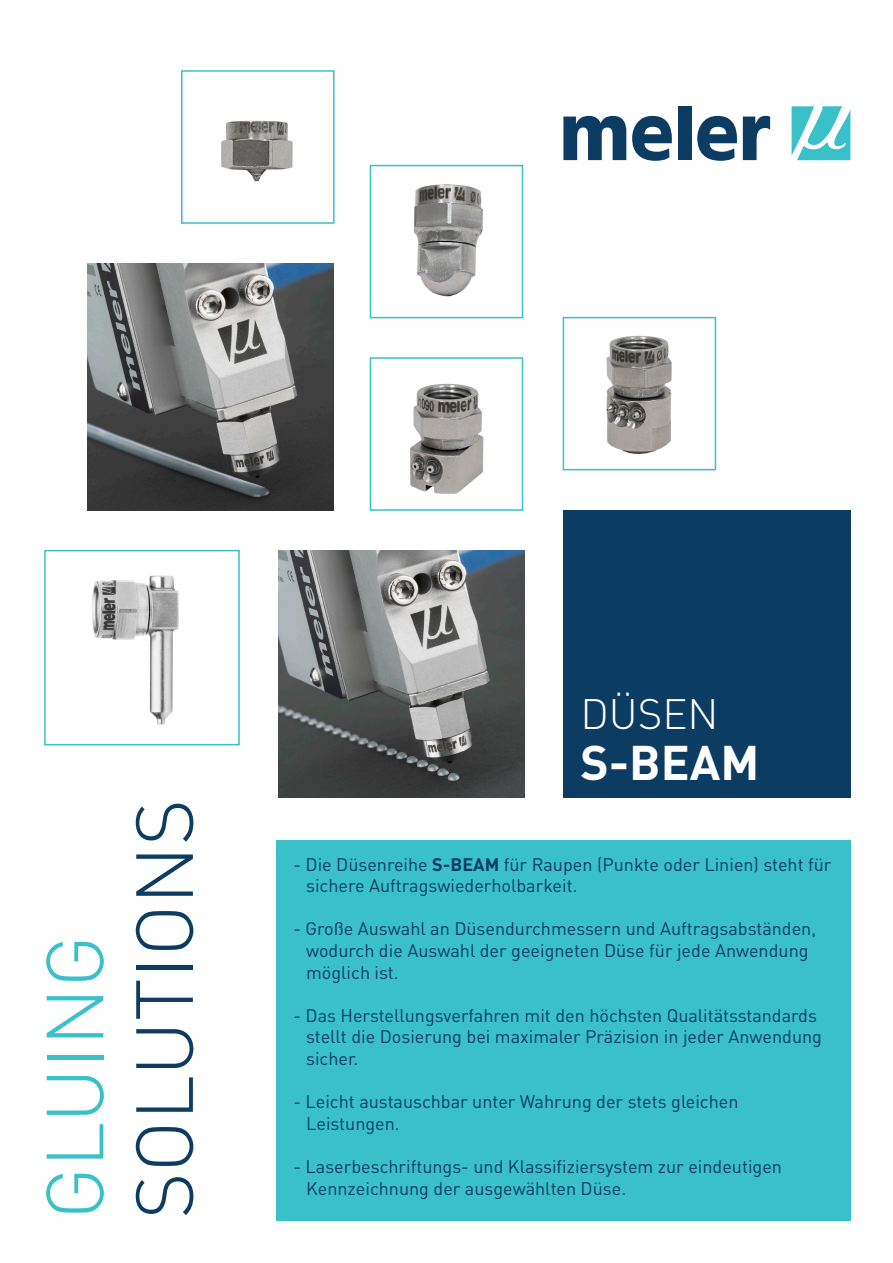
<style>
.page{position:relative;width:893px;height:1263px;background:#fff}
.page>*{position:absolute;margin:0;border:0;box-sizing:border-box;transform-origin:0 0}
.t1{font:300 79.65px/89.6px "DIN Pro";color:#0d3c63}
.t2{font:700 48px "DIN Pro";color:#fff}
.t3{font:300 42px "DIN Pro";color:#fff}
.t4{font:18px/21.6px "DIN Pro";color:#0d3c63}
.s1{color:#3ac0c9}
.s2{font-weight:700}
</style>
<div class="page">
<svg style="left:563px;top:116px;width:63px;height:44px"></svg>
<svg style="left:632px;top:116px;width:40px;height:45px"></svg>
<div style="left:678px;top:107px;width:13px;height:53px;background:#0d3c63"></div>
<svg style="left:743px;top:116px;width:27px;height:44px"></svg>
<svg style="left:792px;top:106px;width:58px;height:54px"></svg>
<svg style="left:697px;top:116px;width:40px;height:45px"></svg>
<div style="left:563px;top:510px;width:287px;height:287px;background:#0d3c63"></div>
<div style="left:370px;top:357px;width:153px;height:154px;border:2px solid #3ac0c9"></div>
<div style="left:370px;top:165px;width:153px;height:153px;border:2px solid #3ac0c9"></div>
<div style="left:563px;top:317px;width:153px;height:153px;border:2px solid #3ac0c9"></div>
<div style="left:44px;top:550px;width:196px;height:195px;border:2px solid #3ac0c9"></div>
<div style="left:181px;top:70px;width:154px;height:154px;border:2px solid #3ac0c9"></div>
<div style="left:276px;top:840px;width:574px;height:380px;background:#3ac0c9"></div>
<img style="left:410px;top:383px;width:74px;height:111px">
<img style="left:413px;top:184px;width:71px;height:113px">
<img style="left:606px;top:335px;width:66px;height:119px">
<img style="left:221px;top:120px;width:72px;height:62px">
<img style="left:92px;top:575px;width:87px;height:150px">
<img style="left:87px;top:263px;width:247px;height:247px">
<img style="left:278px;top:550px;width:247px;height:247px">
<p class="t1" style="left:27px;top:1219px;width:422px;rotate:-90deg"><span class="s1">GLUING<br></span>SOLUTIONS</p>
<p class="t3" style="left:580px;top:685px;width:140px">DÜSEN</p>
<p class="t2" style="left:580px;top:730px;width:180px">S-BEAM</p>
<p class="t4" style="left:306px;top:852px;width:527px;text-indent:-13px">- Die Düsenreihe <span class="s2">S-BEAM</span> für Raupen (Punkte oder Linien) steht für sichere Auftragswiederholbarkeit.</p>
<p class="t4" style="left:306px;top:917px;width:511px;text-indent:-13px">- Große Auswahl an Düsendurchmessern und Auftragsabständen, wodurch die Auswahl der geeigneten Düse für jede Anwendung möglich ist.</p>
<p class="t4" style="left:306px;top:1004px;width:517px;text-indent:-13px">- Das Herstellungsverfahren mit den höchsten Qualitätsstandards stellt die Dosierung bei maximaler Präzision in jeder Anwendung sicher.</p>
<p class="t4" style="left:306px;top:1090px;width:434px;text-indent:-13px">- Leicht austauschbar unter Wahrung der stets gleichen<br>Leistungen.</p>
<p class="t4" style="left:306px;top:1155px;width:477px;text-indent:-13px">- Laserbeschriftungs- und Klassifiziersystem zur eindeutigen<br>Kennzeichnung der ausgewählten Düse.</p>
</div>
